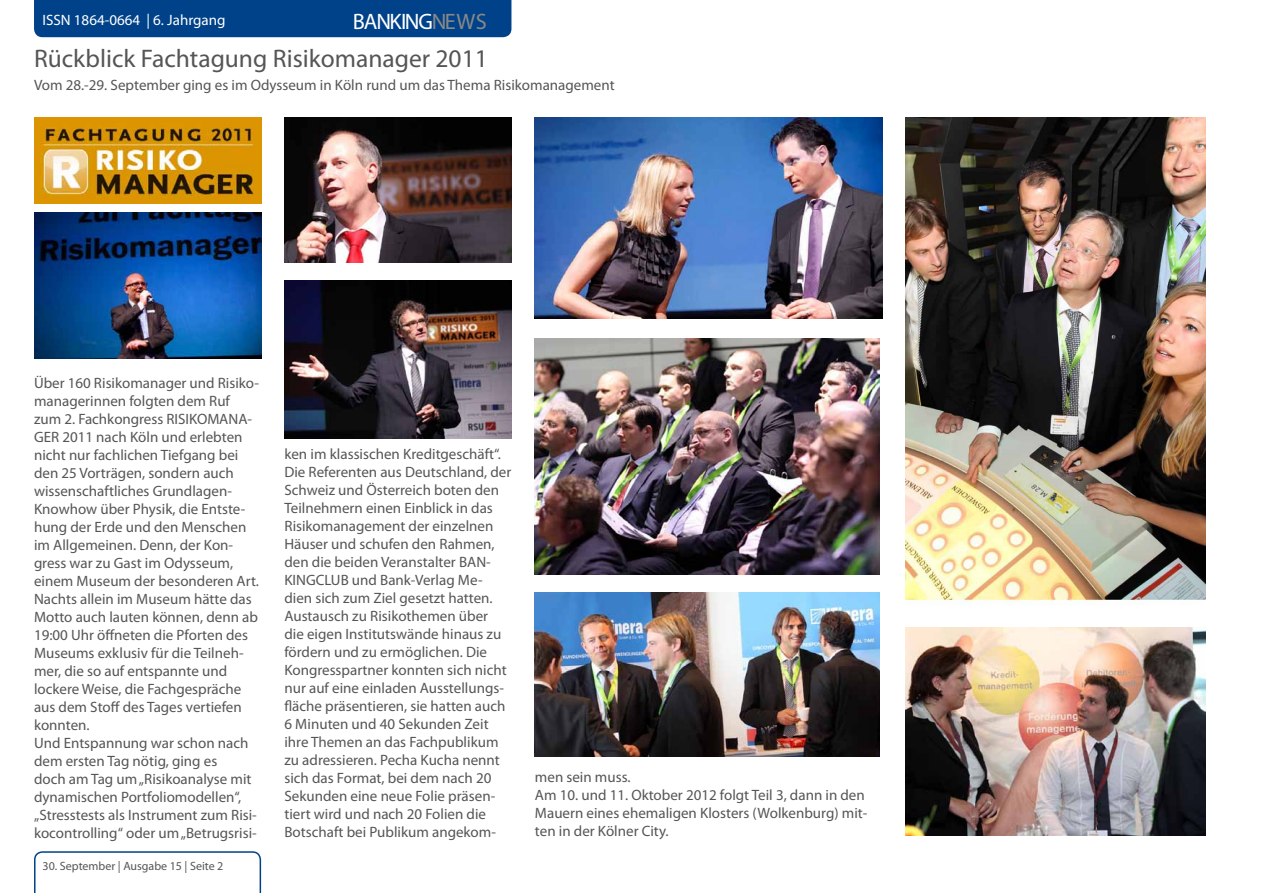
<style>
.page{position:relative;width:1263px;height:893px;background:#fff}
.page>*{position:absolute;margin:0;border:0;box-sizing:border-box;transform-origin:0 0}
.t1{font:25.5px "Myriad Pro";color:#555}
.t2{font:22.35px "Myriad Pro";letter-spacing:.025em;color:#fff}
.t3{font:15px/18px "Myriad Pro";color:#555}
.t4{font:15px "Myriad Pro";color:#fff}
.t5{font:12px "Myriad Pro";color:#555}
.s1{color:#888}
</style>
<div class="page">
<div style="left:34px;top:0;width:477px;height:37px;background:#004289"></div>
<svg style="left:34px;top:851px;width:227px;height:42px"></svg>
<img style="left:34px;top:117px;width:227px;height:87px">
<img style="left:34px;top:213px;width:227px;height:145px">
<img style="left:284px;top:117px;width:227px;height:146px">
<img style="left:535px;top:338px;width:345px;height:237px">
<img style="left:535px;top:117px;width:347px;height:201px">
<img style="left:906px;top:627px;width:300px;height:209px">
<img style="left:906px;top:117px;width:300px;height:487px">
<img style="left:535px;top:593px;width:345px;height:164px">
<img style="left:284px;top:281px;width:227px;height:158px">
<p class="t4" style="left:43px;top:11px;width:8px">ISSN</p>
<p class="t4" style="left:74px;top:11px;width:153px">1864-0664 | 6. Jahrgang</p>
<h2 class="t2" style="left:353px;top:7px;width:136px">banking<span class="s1">news</span></h2>
<h1 class="t1" style="left:34px;top:43px;width:455px">Rückblick Fachtagung Risikomanager 2011</h1>
<p class="t3" style="left:34px;top:76px;width:582px">Vom 28.-29. September ging es im Odysseum in Köln rund um das Thema Risikomanagement</p>
<p class="t3" style="left:34px;top:373px;width:227px">Über 160 Risikomanager und Risiko&shy;managerinnen folgten dem Ruf zum 2. Fachkongress RISIK</p>
<p class="t3" style="left:197px;top:409px;width:33px">OMANA</p>
<p class="t3" style="left:247px;top:409px;width:6px">-</p>
<p class="t3" style="left:34px;top:427px;width:226px;text-indent:28px">2011 nach Köln und erlebten nicht nur fachlichen Tiefgang bei den 25 Vorträgen, sondern auch wissenschaftliches Grundlagen-<br>Knowhow über Physik, die Entste&shy;hung der Erde und den Menschen im Allgemeinen. Denn, der Kon&shy;gress war zu Gast im Odysseum, einem Museum der besonderen Art.<br>Nachts allein im Museum hätte das<br>Motto auch lauten können, denn ab<br>19:00 Uhr öffneten die Pforten des<br>Museums exklusiv für die Teilneh&shy;mer, die so auf entspannte und lockere Weise, die Fachgespräche aus dem Stoff des Tages vertiefen konnten.<br>Und Entspannung war schon nach dem ersten Tag nötig, ging es<br>doch am Tag um „Risikoanalyse mit dynamischen Portfoliomodellen“, „Stresstests als I nstrument zum Risi&shy;kocontrolling“ oder um „Betrugsrisi-</p>
<p class="t3" style="left:34px;top:427px;width:10px">GER</p>
<p class="t5" style="left:43px;top:859px;width:182px">30. September | Ausgabe 15 | Seite 2</p>
<p class="t3" style="left:284px;top:444px;width:228px">ken im klassischen Kreditgeschäft“.<br>Die Referenten aus Deutschland, der Schweiz und Österreich boten den Teilnehmern einen Einblick in das Risikomanagement der einzelnen Häuser und schufen den Rahmen, den die beiden Veranstalter BAN</p>
<p class="t3" style="left:486px;top:552px;width:6px">-</p>
<p class="t3" style="left:284px;top:570px;width:224px;text-indent:47px">UB und Bank-Verlag Me&shy;dien sich zum Ziel gesetzt hatten.<br>Austausch zu Risikothemen über die eigen I nstitutswände hinaus zu fördern und zu ermöglichen. Die<br>Kongresspartner konnten sich nicht nur auf eine einladen Ausstellungs&shy;fläche präsentieren, sie hatten auch<br>6 Minuten und 40 Sekunden Zeit ihre Themen an das Fachpublikum zu adressieren. Pecha Kucha nennt sich das Format, bei dem nach 20<br>Sekunden eine neue Folie präsen&shy;tiert wird und nach 20 Folien die<br>Botschaft bei Publikum angekom-</p>
<p class="t3" style="left:284px;top:570px;width:9px">KINGCL</p>
<p class="t3" style="left:535px;top:768px;width:334px">men sein muss.<br>Am 10. und 11. Oktober 2012 folgt Teil 3, dann in den Mauern eines ehemaligen Klosters (Wolkenburg) mit&shy;ten in der Kölner City.</p>
</div>
